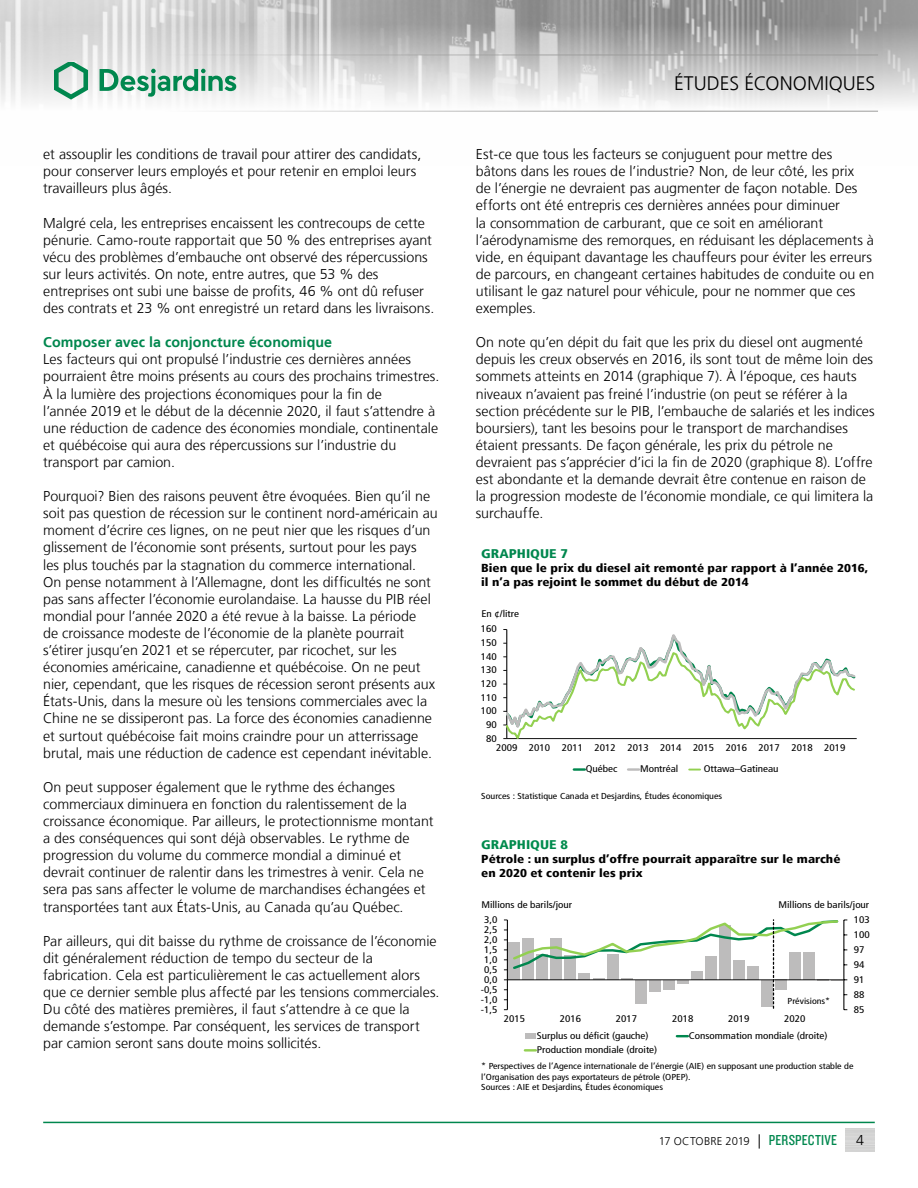
<style>
.page{position:relative;width:918px;height:1188px;background:#fff}
.page>*{position:absolute;margin:0;border:0;box-sizing:border-box;transform-origin:0 0}
.t1{font:300 19.5px "Frutiger LT";color:#000}
.t2{font:300 14.25px/17.1px "Frutiger LT";color:#000}
.t3{font:700 14.25px "Frutiger LT";letter-spacing:.005em;color:#00874e}
.t4{font:900 condensed 12.6px "Frutiger LT";color:#00874e;scale:1.15 1}
.t5{font:900 condensed 12.6px "Frutiger LT";color:#008b4d;scale:1.15 1}
.t6{font:900 condensed 11.55px "Frutiger LT";color:#000;scale:1.15 1}
.t7{font:300 11.25px "Frutiger LT";letter-spacing:.005em;color:#000}
.t8{font:condensed 9.6px/13.6px "Frutiger LT";color:#000;text-align:center;scale:1.15 1}
.t9{font:condensed 8.7px/10.4px "Frutiger LT";color:#000;scale:1.15 1}
.s1{font-size:14.25px}
.s2{font-family:"Knockout 29 Junior Ltweight";font-weight:400;font-size:15px;color:#00874e}
</style>
<div class="page">
<img style="left:0;top:1px;width:918px;height:110px">
<hr style="left:0;top:55px;width:878px;height:1px;background:#9d9d9c">
<hr style="left:0;top:111px;width:878px;height:1px;background:#9d9d9c">
<svg style="left:54px;top:62px;width:34px;height:38px"></svg>
<svg style="left:100px;top:69px;width:136px;height:28px"></svg>
<hr style="left:43px;top:1122px;width:832px;height:1px;background:#00874e">
<svg style="left:525px;top:1049px;width:11px;height:3px"></svg>
<svg style="left:677px;top:1035px;width:11px;height:2px"></svg>
<div style="left:525px;top:1034px;width:11px;height:5px;background:#bdbcbc"></div>
<svg style="left:689px;top:769px;width:11px;height:2px"></svg>
<svg style="left:628px;top:768px;width:11px;height:3px"></svg>
<svg style="left:574px;top:768px;width:11px;height:3px"></svg>
<svg style="left:503px;top:629px;width:354px;height:110px"></svg>
<svg style="left:504px;top:919px;width:343px;height:91px"></svg>
<p class="t2" style="left:43px;top:146px;width:380px">et assouplir les conditions de travail pour attirer des candidats, pour conserver leurs employés et pour retenir en emploi leurs travailleurs plus âgés.</p>
<p class="t2" style="left:43px;top:214px;width:390px">Malgré cela, les entreprises encaissent les contrecoups de cette pénurie. Camo-route rapportait que 50 % des entreprises ayant vécu des problèmes d’embauche ont observé des répercussions sur leurs activités. On note, entre autres, que 53 % des</p>
<p class="t2" style="left:43px;top:283px;width:382px">entreprises ont subi une baisse de profits, 46 % ont dû refuser</p>
<p class="t2" style="left:43px;top:300px;width:393px">des contrats et 23 % ont enregistré un retard dans les livraisons.</p>
<h5 class="t3" style="left:43px;top:334px;width:291px">Composer avec la conjoncture économique</h5>
<p class="t2" style="left:43px;top:351px;width:398px">Les facteurs qui ont propulsé l’industrie ces dernières années pourraient être moins présents au cours des prochains trimestres.</p>
<p class="t2" style="left:43px;top:385px;width:340px">À la lumière des projections économiques pour la fin de</p>
<p class="t2" style="left:43px;top:402px;width:397px">l’année 2019 et le début de la décennie 2020, il faut s’attendre à une réduction de cadence des économies mondiale, continentale et québécoise qui aura des répercussions sur l’industrie du transport par camion.</p>
<p class="t2" style="left:43px;top:488px;width:396px">Pourquoi? Bien des raisons peuvent être évoquées. Bien qu’il ne soit pas question de récession sur le continent nord-américain au moment d’écrire ces lignes, on ne peut nier que les risques d’un glissement de l’économie sont présents, surtout pour les pays<br>les plus touchés par la stagnation du commerce international.</p>
<p class="t2" style="left:43px;top:573px;width:389px">On pense notamment à l’Allemagne, dont les difficultés ne sont</p>
<p class="t2" style="left:43px;top:591px;width:394px">pas sans affecter l’économie eurolandaise. La hausse du PIB réel mondial pour l’année 2020 a été revue à la baisse. La période<br>de croissance modeste de l’économie de la planète pourrait s’étirer jusqu’en 2021 et se répercuter, par ricochet, sur les économies américaine, canadienne et québécoise. On ne peut nier, cependant, que les risques de récession seront présents aux États-Unis, dans la mesure où les tensions commerciales avec la Chine ne se dissiperont pas. La force des économies canadienne et surtout québécoise fait moins craindre pour un atterrissage brutal, mais une réduction de cadence est cependant inévitable.</p>
<p class="t2" style="left:43px;top:779px;width:392px">On peut supposer également que le rythme des échanges commerciaux diminuera en fonction du ralentissement de la croissance économique. Par ailleurs, le protectionnisme montant a des conséquences qui sont déjà observables. Le rythme de progression du volume du commerce mondial a diminué et devrait continuer de ralentir dans les trimestres à venir. Cela ne sera pas sans affecter le volume de marchandises échangées et transportées tant aux États-Unis, au Canada qu’au Québec.</p>
<p class="t2" style="left:43px;top:933px;width:398px">Par ailleurs, qui dit baisse du rythme de croissance de l’économie dit généralement réduction de tempo du secteur de la fabrication. Cela est particulièrement le cas actuellement alors que ce dernier semble plus affecté par les tensions commerciales.<br>Du côté des matières premières, il faut s’attendre à ce que la demande s’estompe. Par conséquent, les services de transport par camion seront sans doute moins sollicités.</p>
<h1 class="t1" style="left:674px;top:73px;width:203px">ÉTUDES ÉCONOMIQUES</h1>
<p class="t2" style="left:476px;top:146px;width:400px">Est-ce que tous les facteurs se conjuguent pour mettre des bâtons dans les roues de l’industrie? Non, de leur côté, les prix<br>de l’énergie ne devraient pas augmenter de façon notable. Des efforts ont été entrepris ces dernières années pour diminuer<br>la consommation de carburant, que ce soit en améliorant l’aérodynamisme des remorques, en réduisant les déplacements à vide, en équipant davantage les chauffeurs pour éviter les erreurs de parcours, en changeant certaines habitudes de conduite ou en utilisant le gaz naturel pour véhicule, pour ne nommer que ces exemples.</p>
<p class="t2" style="left:476px;top:334px;width:400px">On note qu’en dépit du fait que les prix du diesel ont augmenté depuis les creux observés en 2016, ils sont tout de même loin des sommets atteints en 2014 (graphique 7). À l’époque, ces hauts niveaux n’avaient pas freiné l’industrie (on peut se référer à la section précédente sur le PIB, l’embauche de salariés et les indices boursiers), tant les besoins pour le transport de marchandises étaient pressants. De façon générale, les prix du pétrole ne</p>
<p class="t2" style="left:476px;top:454px;width:398px">devraient pas s’apprécier d’ici la fin de 2020 (graphique 8). L’offre</p>
<p class="t2" style="left:476px;top:471px;width:399px">est abondante et la demande devrait être contenue en raison de la progression modeste de l’économie mondiale, ce qui limitera la surchauffe.</p>
<h6 class="t4" style="left:481px;top:546px;width:77px">GRAPHIQUE 7</h6>
<p class="t6" style="left:481px;top:561px;width:338px">Bien que le prix du diesel ait remonté par rapport à l’année 2016,</p>
<p class="t6" style="left:481px;top:575px;width:234px">il n’a pas rejoint le sommet du début de 2014</p>
<p class="t8" style="left:481px;top:607px;width:34px">En ¢/litre</p>
<p class="t8" style="left:481px;top:622px;width:15px">160<br>150<br>140<br>130<br>120<br>110<br>100<br>90<br>80</p>
<p class="t8" style="left:496px;top:741px;width:305px">2009 2010 2011 2012 2013 2014 2015 2016 2017 2018 2019</p>
<p class="t8" style="left:586px;top:762px;width:29px">Québec</p>
<p class="t8" style="left:640px;top:762px;width:35px">Montréal</p>
<p class="t8" style="left:704px;top:762px;width:67px">Ottawa–Gatineau</p>
<p class="t9" style="left:481px;top:791px;width:211px">Sources : Statistique Canada et Desjardins, Études économiques</p>
<h6 class="t5" style="left:481px;top:837px;width:77px">GRAPHIQUE 8</h6>
<p class="t6" style="left:481px;top:852px;width:314px">Pétrole : un surplus d’offre pourrait apparaître sur le marché</p>
<p class="t6" style="left:481px;top:866px;width:142px">en 2020 et contenir les prix</p>
<p class="t8" style="left:481px;top:898px;width:80px">Millions de barils/jour</p>
<p class="t8" style="left:778px;top:898px;width:80px">Millions de barils/jour</p>
<p class="t8" style="left:484px;top:913px;width:13px">3,0</p>
<p class="t8" style="left:854px;top:913px;width:15px">103</p>
<p class="t8" style="left:484px;top:923px;width:13px">2,5</p>
<p class="t8" style="left:854px;top:928px;width:15px">100</p>
<p class="t8" style="left:484px;top:933px;width:13px">2,0</p>
<p class="t8" style="left:484px;top:943px;width:13px">1,5</p>
<p class="t8" style="left:854px;top:943px;width:11px">97</p>
<p class="t8" style="left:484px;top:953px;width:13px">1,0</p>
<p class="t8" style="left:854px;top:958px;width:11px">94</p>
<p class="t8" style="left:484px;top:963px;width:13px">0,5</p>
<p class="t8" style="left:484px;top:973px;width:13px">0,0</p>
<p class="t8" style="left:854px;top:973px;width:11px">91</p>
<p class="t8" style="left:481px;top:983px;width:16px">-0,5</p>
<p class="t8" style="left:854px;top:988px;width:11px">88</p>
<p class="t8" style="left:481px;top:994px;width:16px;line-height:9.9px;text-align:left">-1,0 -1,5</p>
<p class="t8" style="left:854px;top:1003px;width:11px">85</p>
<p class="t8" style="left:504px;top:1012px;width:20px">2015</p>
<p class="t8" style="left:560px;top:1012px;width:20px">2016</p>
<p class="t8" style="left:616px;top:1012px;width:20px">2017</p>
<p class="t8" style="left:672px;top:1012px;width:20px">2018</p>
<p class="t8" style="left:728px;top:1012px;width:20px">2019</p>
<p class="t8" style="left:784px;top:1012px;width:20px">2020</p>
<p class="t8" style="left:537px;top:1029px;width:99px">Surplus ou déficit (gauche)</p>
<p class="t8" style="left:689px;top:1029px;width:122px">Consommation mondiale (droite)</p>
<p class="t8" style="left:537px;top:1043px;width:106px">Production mondiale (droite)</p>
<p class="t9" style="left:481px;top:1061px;width:325px">* Perspectives de l’Agence internationale de l’énergie (AIE) en supposant une production stable de l’Organisation des pays exportateurs de pétrole (OPEP).</p>
<p class="t9" style="left:481px;top:1082px;width:160px">Sources : AIE et Desjardins, Études économiques</p>
<p class="t9" style="left:788px;top:996px;width:39px">Prévisions*</p>
<p class="t7" style="left:659px;top:1135px;width:180px">17 OCTOBRE 2019 <span class="s1">|</span> <span class="s2">PERSPECTIVE</span></p>
<p class="t2" style="left:856px;top:1132px;width:9px">4</p>
</div>
